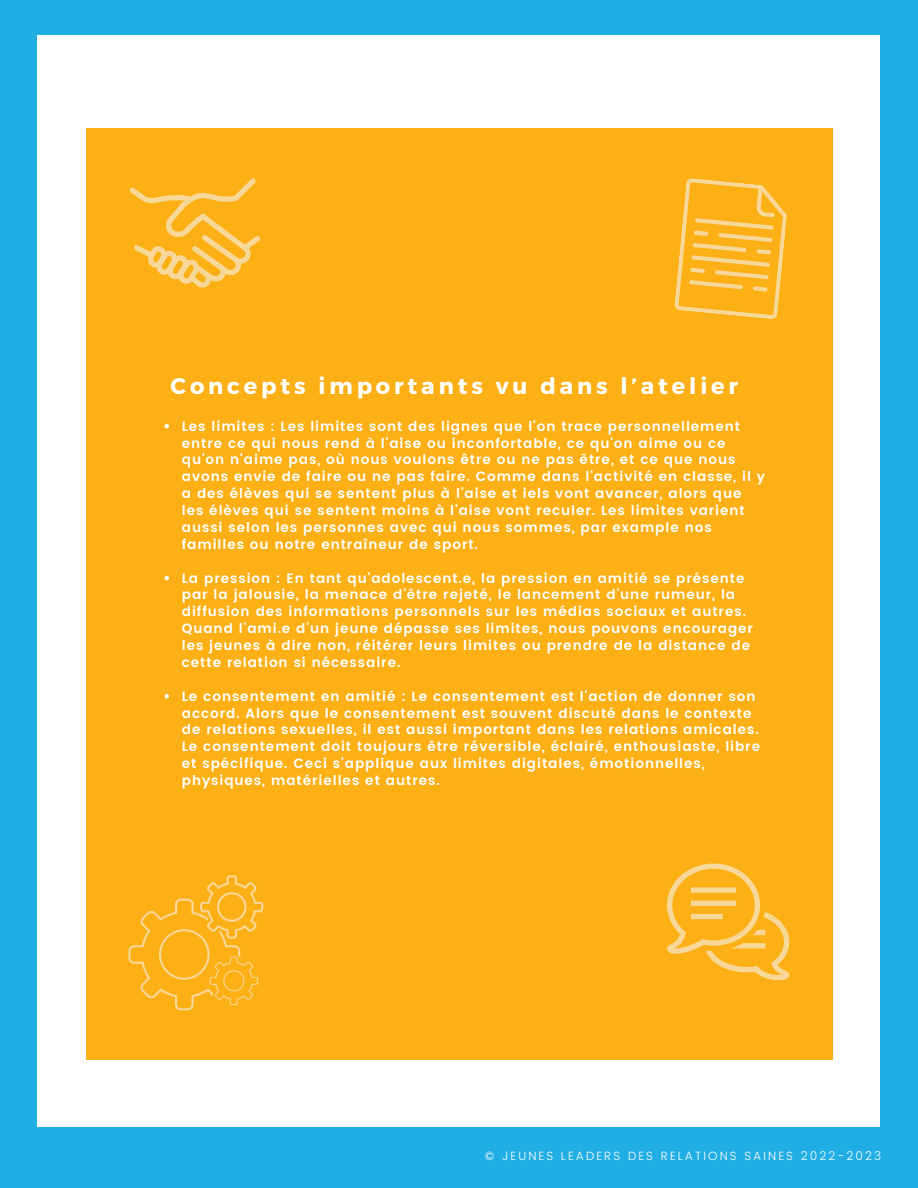
<style>
.page{position:relative;width:918px;height:1188px;background:#21aee4}
.page>*{position:absolute;margin:0;border:0;box-sizing:border-box;transform-origin:0 0}
.t1{font:700 22.5px "Montserrat";letter-spacing:.17em;color:#fff}
.t2{font:600 13.5px/16.8px "Poppins";letter-spacing:.07em;color:#fff}
.t3{font:300 12px "Poppins";letter-spacing:.17em;color:#fff}
</style>
<div class="page">
<div style="left:37px;top:35px;width:843px;height:1091px;background:#fff"></div>
<div style="left:86px;top:128px;width:747px;height:932px;background:#fcb016"></div>
<svg style="left:164px;top:424px;width:5px;height:4px"></svg>
<svg style="left:164px;top:576px;width:5px;height:4px"></svg>
<svg style="left:164px;top:694px;width:5px;height:4px"></svg>
<svg style="left:129px;top:178px;width:131px;height:110px"></svg>
<svg style="left:674px;top:178px;width:113px;height:141px"></svg>
<svg style="left:667px;top:864px;width:122px;height:116px"></svg>
<svg style="left:128px;top:875px;width:135px;height:135px"></svg>
<h1 class="t1" style="left:171px;top:372px;width:569px">Concepts importants vu dans l’atelier</h1>
<p class="t2" style="left:182px;top:418px;width:585px">Les limites : Les limites sont des lignes que l'on trace personnellement entre ce qui nous rend à l'aise ou inconfortable, ce qu'on aime ou ce qu'on n'aime pas, où nous voulons être ou ne pas être, et ce que nous avons envie de faire ou ne pas faire. Comme dans l'activité en classe, il y a des élèves qui se sentent plus à l'aise et iels vont avancer, alors que les élèves qui se sentent moins à l'aise vont reculer. Les limites varient aussi selon les personnes avec qui nous sommes, par example nos familles ou notre entraîneur de sport.</p>
<p class="t2" style="left:182px;top:570px;width:573px">La pression : En tant qu'adolescent.e, la pression en amitié se présente par la jalousie, la menace d'être rejeté, le lancement d'une rumeur, la diffusion des informations personnels sur les médias sociaux et autres.<br>Quand l'ami.e d'un jeune dépasse ses limites, nous pouvons encourager les jeunes à dire non, réitérer leurs limites ou prendre de la distance de cette relation si nécessaire.</p>
<p class="t2" style="left:182px;top:688px;width:580px">Le consentement en amitié : Le consentement est l'action de donner son accord. Alors que le consentement est souvent discuté dans le contexte de relations sexuelles, il est aussi important dans les relations amicales.<br>Le consentement doit toujours être réversible, éclairé, enthousiaste, libre et spécifique. Ceci s'applique aux limites digitales, émotionnelles, physiques, matérielles et autres.</p>
<p class="t3" style="left:485px;top:1149px;width:398px">© JEUNES LEADERS DES RELATIONS SAINES 2022-2023</p>
</div>
